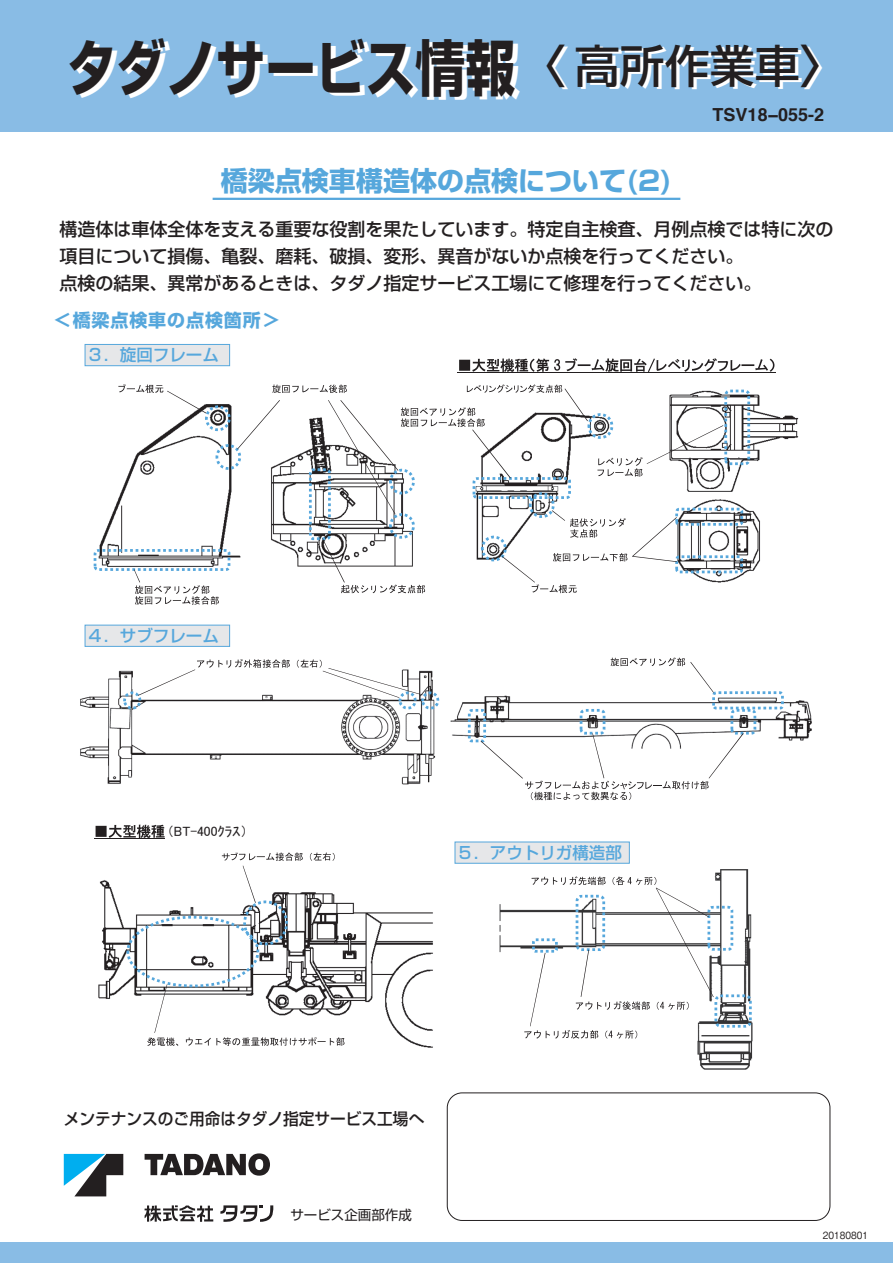
<style>
.page{position:relative;width:893px;height:1263px;background:#fff}
.page>*{position:absolute;margin:0;border:0;box-sizing:border-box;transform-origin:0 0}
.t1{font:700 60.75px "Shin Go Pro";color:#231f20;scale:.82 1}
.t2{font:700 27px "Shin Go Pro";color:#56a7dc}
.t3{font:500 18px/27px "Shin Go Pro";color:#231f20}
.t4{font:700 18px "Shin Go Pro";letter-spacing:.05em;color:#56a7dc}
.t5{font:700 18px "Helvetica";color:#231f20}
.t6{font:500 16.5px "Shin Go Pro";color:#56a7dc}
.t7{font:500 16.5px "Shin Go Pro";color:#231f20;scale:.95 1}
.t8{font:13.5px "MS P Gothic";color:#231f20}
.t9{font:13.5px "Shin Go Pro";color:#231f20}
.t10{font:500 9.9px "Gothic BBB Pro";color:#231f20;scale:.91 1}
.s1{font-weight:500;font-size:45px;color:#fff}
</style>
<div class="page">
<div style="left:0;top:1243px;width:893px;height:20px;background:#89bce5"></div>
<div style="left:0;top:0;width:893px;height:132px;background:#89bce5"></div>
<img style="left:750px;top:394px;width:49px;height:177px">
<img style="left:80px;top:670px;width:356px;height:115px">
<img style="left:450px;top:700px;width:362px;height:41px">
<img style="left:98px;top:880px;width:335px;height:168px">
<img style="left:499px;top:869px;width:254px;height:201px">
<div style="left:85px;top:344px;width:145px;height:22px;background:#e6e7e9;border:1px solid #56a7dc"></div>
<div style="left:455px;top:842px;width:175px;height:22px;background:#e6e7e9;border:1px solid #56a7dc"></div>
<hr style="left:213px;top:198px;width:467px;height:2px;background:#56a7dc">
<svg style="left:459px;top:358px;width:315px;height:14px"></svg>
<hr style="left:457px;top:372px;width:319px;height:1px;background:#231f20">
<svg style="left:96px;top:825px;width:69px;height:13px"></svg>
<hr style="left:94px;top:838px;width:71px;height:1px;background:#231f20">
<svg style="left:524px;top:876px;width:228px;height:163px"></svg>
<svg style="left:123px;top:659px;width:316px;height:50px"></svg>
<div style="left:85px;top:625px;width:145px;height:22px;background:#e6e7e9;border:1px solid #56a7dc"></div>
<svg style="left:94px;top:384px;width:656px;height:221px"></svg>
<svg style="left:468px;top:657px;width:316px;height:143px"></svg>
<svg style="left:126px;top:852px;width:218px;height:194px"></svg>
<div style="left:447px;top:1092px;width:383px;height:129px;border:1px solid #231f20;border-radius:15px"></div>
<svg style="left:64px;top:1154px;width:59px;height:42px"></svg>
<svg style="left:145px;top:1153px;width:125px;height:23px"></svg>
<svg style="left:220px;top:1205px;width:54px;height:17px"></svg>
<svg style="left:145px;top:1205px;width:68px;height:17px"></svg>
<h1 class="t1" style="left:66px;top:19px;width:955px">タダノサービス情報<span class="s1">〈高所作業車〉</span></h1>
<h2 class="t2" style="left:221px;top:159px;width:452px">橋梁点検車構造体の点検について(2)</h2>
<p class="t5" style="left:713px;top:101px;width:113px">TSV18−055-2</p>
<p class="t3" style="left:59px;top:214px;width:775px">構造体は車体全体を支える重要な役割を果たしています。特定自主検査、月例点検では特に次の項目について損傷、亀裂、磨耗、破損、変形、異音がないか点検を行ってください。<br>点検の結果、異常があるときは、タダノ指定サービス工場にて修理を行ってください。</p>
<p class="t4" style="left:54px;top:306px;width:227px">＜橋梁点検車の点検箇所＞</p>
<p class="t6" style="left:87px;top:341px;width:133px">３．旋回フレーム</p>
<p class="t6" style="left:87px;top:622px;width:133px">４．サブフレーム</p>
<p class="t8" style="left:167px;top:825px;width:82px">（BT-400ｸﾗｽ）</p>
<p class="t6" style="left:457px;top:839px;width:166px">５．アウトリガ構造部</p>
<p class="t7" style="left:64px;top:1105px;width:381px">メンテナンスのご用命はタダノ指定サービス工場へ</p>
<p class="t9" style="left:290px;top:1203px;width:123px">サービス企画部作成</p>
<p class="t10" style="left:823px;top:1227px;width:51px">20180801</p>
</div>
